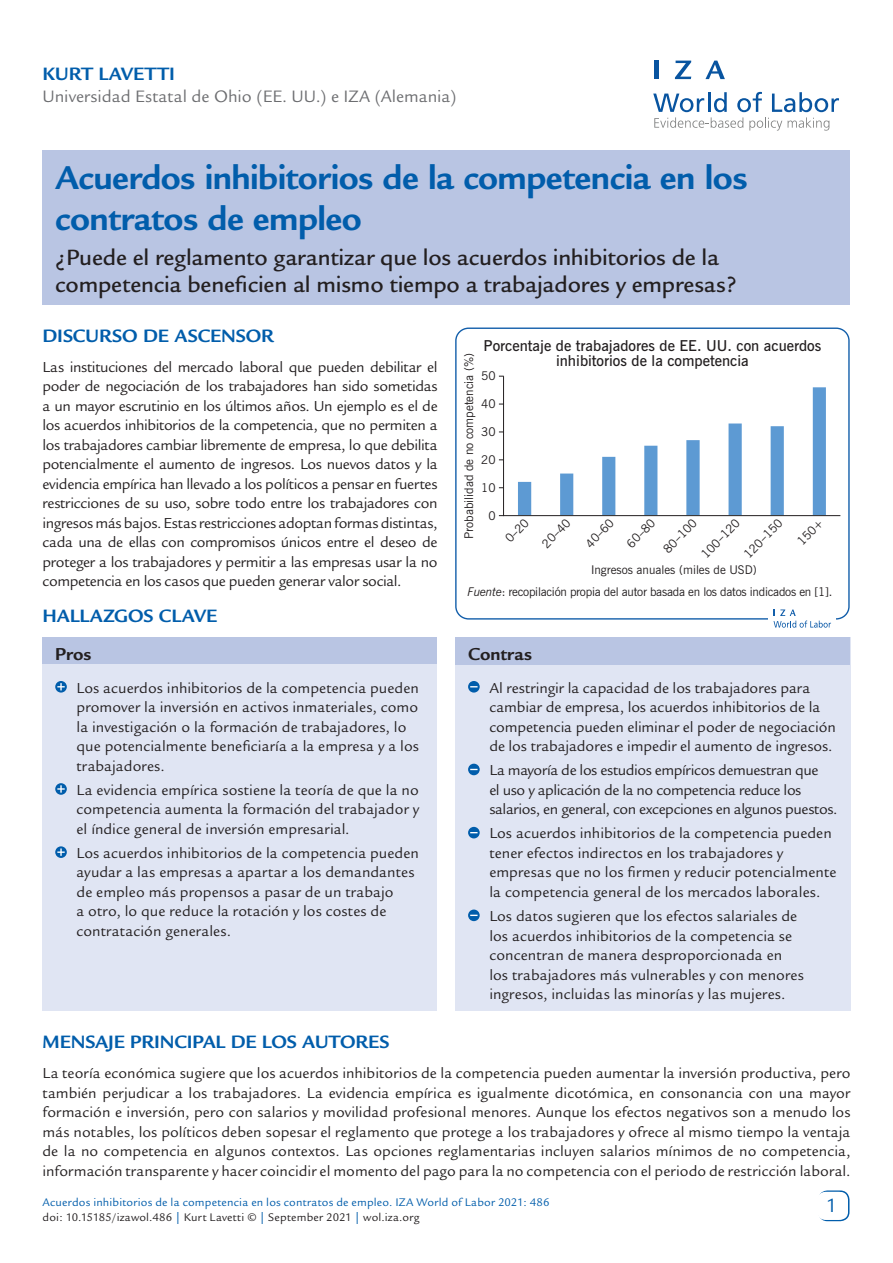
<style>
.page{position:relative;width:893px;height:1263px;background:#fff}
.page>*{position:absolute;margin:0;border:0;box-sizing:border-box;transform-origin:0 0}
.Cover__Title{font:700 36px/40.5px "Legacy Sans";letter-spacing:-.015em;color:#015dab}
.Cover__Subtitle{font:500 24px/27px "Legacy Sans";letter-spacing:-.005em;color:#231f20}
.t1{font:21px "Legacy Sans";color:#015dab}
.Main__A_Level_Headin{font:700 19.5px "Legacy Sans";letter-spacing:-.005em;color:#015dab}
.Cover__AuthorName{font:700 19.5px "Legacy Sans";letter-spacing:.005em;color:#015dab}
.Cover__Pro_Con_Heade{font:700 18.75px "Legacy Sans";color:#231f20}
.Cover__Affiliation{font:18px "Legacy Sans";color:#6c6d70}
.Main__Bodytext{font:15.75px/19.5px "Legacy Sans";letter-spacing:-.005em;color:#231f20;text-align:justify}
.Cover__Pro_Con_Bulle{font:15.75px/19.5px "Legacy Sans";color:#231f20}
.Cover__Pro_Con_Bulle-2{font:15.75px/19.5px "Legacy Sans";letter-spacing:-.025em;color:#231f20}
.t2{font:600 15px/15.8px "News Gothic BT";color:#231f20;text-align:center}
.t3{font:12px "News Gothic BT";color:#231f20}
.Cover_Footer{font:12px "Legacy Sans";letter-spacing:.015em;color:#015dab}
.t4{font:12px "News Gothic BT";letter-spacing:-.02em;color:#231f20}
.t5{font:12px "Legacy Sans";letter-spacing:.015em;color:#231f20}
.s1{font-family:"Calibri"}
.s2{font-style:italic}
.s3{color:#015dab}
</style>
<div class="page">
<div style="left:43px;top:150px;width:807px;height:155px;background:#b9c5e3"></div>
<div style="left:818px;top:1190px;width:31px;height:31px;border:2px solid #015dab;border-radius:9px"></div>
<div style="left:817px;top:1192px;width:30px;height:28px;background:#fff;border-radius:9px"></div>
<svg style="left:653px;top:92px;width:186px;height:39px"></svg>
<hr style="left:654px;top:61px;width:4px;height:18px;background:#0854a0">
<svg style="left:675px;top:61px;width:16px;height:18px"></svg>
<svg style="left:705px;top:61px;width:20px;height:18px"></svg>
<div style="left:455px;top:637px;width:395px;height:374px;background:#e0e5f3"></div>
<div style="left:455px;top:637px;width:395px;height:28px;background:#b9c5e3"></div>
<svg style="left:468px;top:681px;width:12px;height:11px"></svg>
<svg style="left:468px;top:764px;width:12px;height:11px"></svg>
<svg style="left:468px;top:827px;width:12px;height:11px"></svg>
<svg style="left:468px;top:909px;width:12px;height:12px"></svg>
<div style="left:42px;top:637px;width:395px;height:374px;background:#e0e5f3"></div>
<div style="left:42px;top:637px;width:395px;height:27px;background:#b9c5e3"></div>
<svg style="left:55px;top:681px;width:12px;height:11px"></svg>
<svg style="left:57px;top:683px;width:8px;height:7px"></svg>
<svg style="left:55px;top:783px;width:12px;height:12px"></svg>
<svg style="left:57px;top:785px;width:8px;height:8px"></svg>
<svg style="left:55px;top:846px;width:12px;height:12px"></svg>
<svg style="left:57px;top:848px;width:8px;height:8px"></svg>
<svg style="left:455px;top:327px;width:395px;height:293px"></svg>
<div style="left:769px;top:603px;width:67px;height:31px;background:#fff"></div>
<svg style="left:773px;top:609px;width:58px;height:19px"></svg>
<p class="Cover__AuthorName" style="left:43px;top:63px;width:134px">KURT LAVETTI</p>
<p class="Cover__Affiliation" style="left:43px;top:86px;width:415px">Universidad Estatal de Ohio (EE. UU.) e IZA (Alemania)</p>
<p class="Cover__Title" style="left:55px;top:158px;width:694px">Acuerdos inhibitorios de la competencia en los contratos de empleo</p>
<p class="Cover__Subtitle" style="left:55px;top:244px;width:683px">¿Puede el reglamento garantizar que los acuerdos inhibitorios de la competencia beneficien al mismo tiempo a trabajadores y empresas?</p>
<p class="Main__A_Level_Headin" style="left:43px;top:324px;width:233px">DISCURSO DE ASCENSOR</p>
<p class="Main__Bodytext" style="left:43px;top:357px;width:397px">Las instituciones del mercado laboral que pueden debilitar el poder de negociación de los trabajadores han sido sometidas a un mayor escrutinio en los últimos años. Un ejemplo es el de los acuerdos inhibitorios de la competencia, que no permiten a los trabajadores cambiar libremente de empresa, lo que debilita potencialmente el aumento de ingresos. Los nuevos datos y la evidencia empírica han llevado a los políticos a pensar en fuertes restricciones de su uso, sobre todo entre los trabajadores con ingresos más bajos. Estas restricciones adoptan formas distintas, cada una de ellas con compromisos únicos entre el deseo de proteger a los trabajadores y permitir a las empresas usar la no competencia en los casos que pueden generar valor social.</p>
<p class="Main__A_Level_Headin" style="left:43px;top:605px;width:176px">HALLAZGOS CLAVE</p>
<p class="Cover__Pro_Con_Heade" style="left:55px;top:643px;width:38px">Pros</p>
<p class="Cover__Pro_Con_Bulle" style="left:76px;top:678px;width:344px">Los acuerdos inhibitorios de la competencia pueden promover la inversión en activos inmateriales, como la investigación o la formación de trabajadores, lo que potencialmente beneficiaría a la empresa y a los trabajadores.</p>
<p class="Cover__Pro_Con_Bulle" style="left:76px;top:780px;width:344px;text-align:justify">La evidencia empírica sostiene la teoría de que la no competencia aumenta la formación del trabajador y el índice general de inversión empresarial.</p>
<p class="Cover__Pro_Con_Bulle" style="left:76px;top:843px;width:344px">Los acuerdos inhibitorios de la competencia pueden ayudar a las empresas a apartar a los demandantes de empleo más propensos a pasar de un trabajo<br>a otro, lo que reduce la rotación y los costes de contratación generales.</p>
<p class="t2" style="left:483px;top:337px;width:339px">Porcentaje de trabajadores de EE. UU. con acuerdos inhibitorios de la competencia</p>
<p class="t3" style="left:462px;top:539px;width:187px;rotate:-90deg">Probabilidad de no competencia (%)</p>
<p class="t3" style="left:481px;top:368px;width:16px">50</p>
<p class="t3" style="left:481px;top:396px;width:16px">40</p>
<p class="t3" style="left:481px;top:424px;width:16px">30</p>
<p class="t3" style="left:481px;top:452px;width:16px">20</p>
<p class="t3" style="left:481px;top:480px;width:16px">10</p>
<p class="t3" style="left:488px;top:508px;width:9px">0</p>
<p class="t3" style="left:502px;top:535px;width:29px;rotate:-46deg">0<span class="s1">–</span>20</p>
<p class="t3" style="left:539px;top:540px;width:36px;rotate:-46deg">20<span class="s1">–</span>40</p>
<p class="t3" style="left:582px;top:540px;width:36px;rotate:-46deg">40<span class="s1">–</span>60</p>
<p class="t3" style="left:624px;top:540px;width:36px;rotate:-46deg">60<span class="s1">–</span>80</p>
<p class="t3" style="left:660px;top:546px;width:44px;rotate:-46deg">80<span class="s1">–</span>100</p>
<p class="t3" style="left:698px;top:551px;width:51px;rotate:-46deg">100<span class="s1">–</span>120</p>
<p class="t3" style="left:741px;top:551px;width:51px;rotate:-46deg">120<span class="s1">–</span>150</p>
<p class="t3" style="left:794px;top:538px;width:33px;rotate:-46deg">150+</p>
<p class="t3" style="left:591px;top:563px;width:167px">Ingresos anuales (miles de USD)</p>
<p class="t4" style="left:467px;top:585px;width:366px"><span class="s2">Fuente</span>: recopilación propia del autor basada en los datos indicados en [1].</p>
<p class="Cover__Pro_Con_Heade" style="left:468px;top:643px;width:65px">Contras</p>
<p class="Cover__Pro_Con_Bulle" style="left:489px;top:678px;width:348px">Al restringir la capacidad de los trabajadores para cambiar de empresa, los acuerdos inhibitorios de la competencia pueden eliminar el poder de negociación de los trabajadores e impedir el aumento de ingresos.</p>
<p class="Cover__Pro_Con_Bulle-2" style="left:489px;top:761px;width:350px">La mayoría de los estudios empíricos demuestran que<br>el uso y aplicación de la no competencia reduce los salarios, en general, con excepciones en algunos puestos.</p>
<p class="Cover__Pro_Con_Bulle" style="left:489px;top:824px;width:349px">Los acuerdos inhibitorios de la competencia pueden tener efectos indirectos en los trabajadores y empresas que no los firmen y reducir potencialmente la competencia general de los mercados laborales.</p>
<p class="Cover__Pro_Con_Bulle" style="left:489px;top:906px;width:316px">Los datos sugieren que los efectos salariales de los acuerdos inhibitorios de la competencia se concentran de manera desproporcionada en los trabajadores más vulnerables y con menores ingresos, incluidas las minorías y las mujeres.</p>
<p class="Main__A_Level_Headin" style="left:43px;top:1031px;width:349px">MENSAJE PRINCIPAL DE LOS AUTORES</p>
<p class="Main__Bodytext" style="left:43px;top:1063px;width:809px">La teoría económica sugiere que los acuerdos inhibitorios de la competencia pueden aumentar la inversión productiva, pero también perjudicar a los trabajadores. La evidencia empírica es igualmente dicotómica, en consonancia con una mayor formación e inversión, pero con salarios y movilidad profesional menores. Aunque los efectos negativos son a menudo los más notables, los políticos deben sopesar el reglamento que protege a los trabajadores y ofrece al mismo tiempo la ventaja de la no competencia en algunos contextos. Las opciones reglamentarias incluyen salarios mínimos de no competencia, información transparente y hacer coincidir el momento del pago para la no competencia con el periodo de restricción laboral.</p>
<p class="Cover_Footer" style="left:43px;top:1195px;width:508px">Acuerdos inhibitorios de la competencia en los contratos de empleo. IZA World of Labor 2021: 486</p>
<p class="t5" style="left:43px;top:1210px;width:378px">doi: 10.15185/izawol.486 <span class="s3">|</span> Kurt Lavetti © <span class="s3">|</span> September 2021 <span class="s3">|</span> wol.iza.org</p>
<p class="t1" style="left:826px;top:1194px;width:13px">1</p>
<p class="t1" style="left:828px;top:1194px;width:13px">2</p>
</div>
